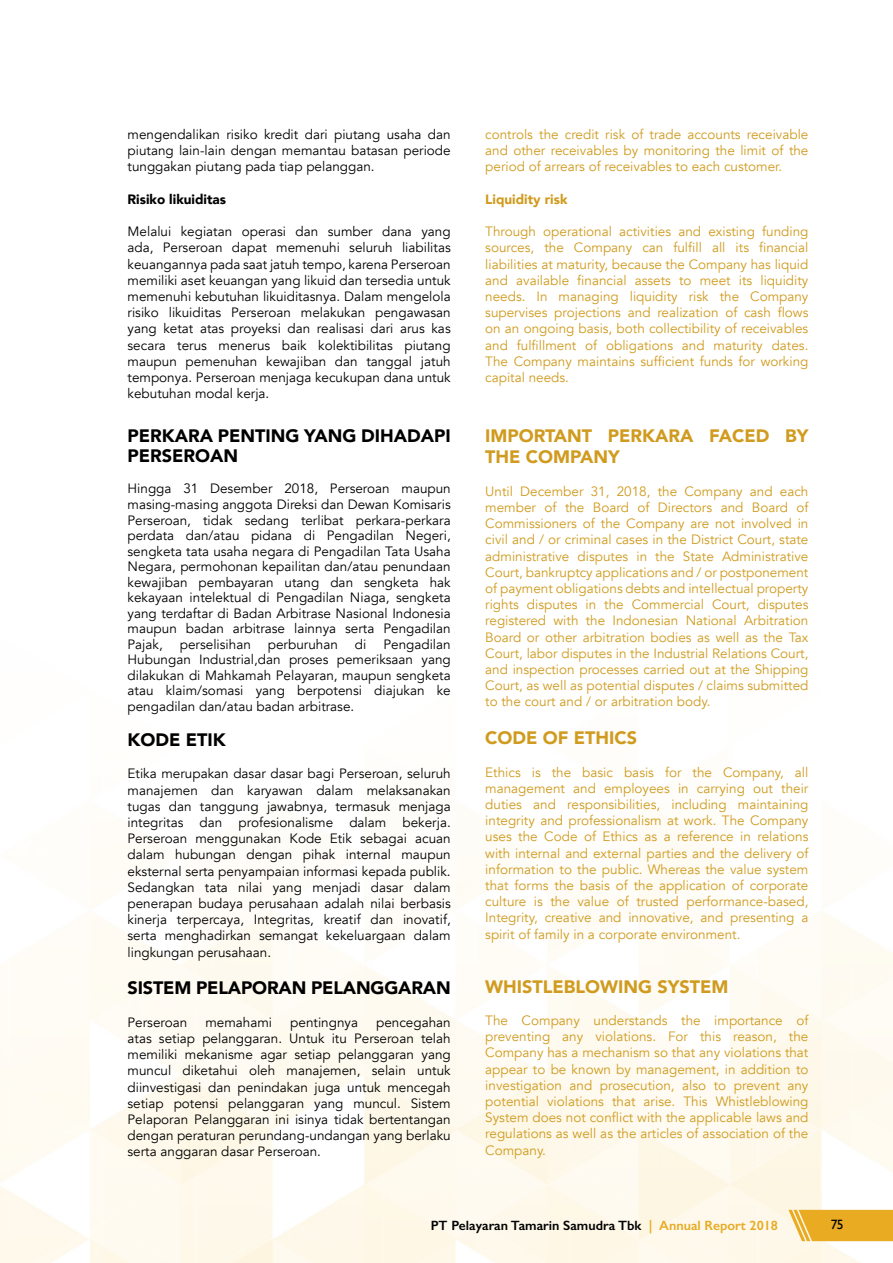
<style>
.page{position:relative;width:893px;height:1263px;background:#fff}
.page>*{position:absolute;margin:0;border:0;box-sizing:border-box;transform-origin:0 0}
.t1{font:900 18px/20.7px "Avenir";color:#000}
.t2{font:900 18px/21.6px "Avenir";color:#d09b1e}
.t3{font:13.5px/16.2px "Avenir";color:#000;text-align:justify}
.t4{font:13.5px/16.2px "Avenir";color:#d09b1e;text-align:justify}
.t5{font:600 13.5px "Gill Sans";color:#000}
.t6{font:900 13.5px "Avenir";color:#000}
.t7{font:900 13.5px "Avenir";color:#d09b1e}
.t8{font:13.5px "Gill Sans";color:#000}
.s1{color:#e8ab22}
</style>
<div class="page">
<svg style="left:788px;top:1210px;width:105px;height:31px;background:#eab235"></svg>
<p class="t3" style="left:128px;top:126px;width:325px">mengendalikan risiko kredit dari piutang usaha dan piutang lain-lain dengan memantau batasan periode tunggakan piutang pada tiap pelanggan.</p>
<p class="t6" style="left:128px;top:187px;width:100px">Risiko likuiditas</p>
<p class="t3" style="left:128px;top:224px;width:325px">Melalui kegiatan operasi dan sumber dana yang ada, Perseroan dapat memenuhi seluruh liabilitas keuangannya pada saat jatuh tempo, karena Perseroan memiliki aset keuangan yang likuid dan tersedia untuk memenuhi kebutuhan likuiditasnya. Dalam mengelola risiko likuiditas Perseroan melakukan pengawasan yang ketat atas proyeksi dan realisasi dari arus kas secara terus menerus baik kolektibilitas piutang maupun pemenuhan kewajiban dan tanggal jatuh temponya. Perseroan menjaga kecukupan dana untuk kebutuhan modal kerja.</p>
<h1 class="t1" style="left:128px;top:425px;width:325px">PERKARA PENTING YANG DIHADAPI<br>PERSEROAN</h1>
<p class="t3" style="left:128px;top:481px;width:325px;line-height:15.6px">Hingga 31 Desember 2018, Perseroan maupun masing-masing anggota Direksi dan Dewan Komisaris Perseroan, tidak sedang terlibat perkara-perkara perdata dan/atau pidana di Pengadilan Negeri, sengketa tata usaha negara di Pengadilan Tata Usaha Negara, permohonan kepailitan dan/atau penundaan kewajiban pembayaran utang dan sengketa hak kekayaan intelektual di Pengadilan Niaga, sengketa yang terdaftar di Badan Arbitrase Nasional Indonesia maupun badan arbitrase lainnya serta Pengadilan Pajak,</p>
<p class="t3" style="left:128px;top:637px;width:325px;line-height:15.5px;text-indent:256px">Pengadilan Hubungan Industrial,dan proses pemeriksaan yang dilakukan di Mahkamah Pelayaran, maupun sengketa atau klaim/somasi yang berpotensi diajukan ke pengadilan dan/atau badan arbitrase.</p>
<h1 class="t1" style="left:128px;top:729px;width:100px">KODE ETIK</h1>
<p class="t3" style="left:128px;top:766px;width:325px">Etika merupakan dasar dasar bagi Perseroan, seluruh manajemen dan karyawan dalam melaksanakan tugas dan tanggung jawabnya, termasuk menjaga integritas dan profesionalisme dalam bekerja.<br>Perseroan menggunakan Kode Etik sebagai acuan dalam hubungan dengan pihak internal maupun eksternal serta penyampaian informasi kepada publik.<br>Sedangkan tata nilai yang menjadi dasar dalam penerapan budaya perusahaan adalah nilai berbasis kinerja terpercaya, Integritas, kreatif dan inovatif, serta menghadirkan semangat kekeluargaan dalam lingkungan perusahaan.</p>
<h1 class="t1" style="left:128px;top:977px;width:325px">SISTEM PELAPORAN PELANGGARAN</h1>
<p class="t3" style="left:128px;top:1014px;width:61px">Perseroan</p>
<p class="t3" style="left:205px;top:1014px;width:68px">memahami</p>
<p class="t3" style="left:290px;top:1014px;width:69px">pentingnya</p>
<p class="t3" style="left:180px;top:636px;width:72px">perselisihan</p>
<p class="t3" style="left:268px;top:636px;width:71px">perburuhan</p>
<p class="t3" style="left:355px;top:636px;width:13px">di</p>
<p class="t3" style="left:128px;top:1014px;width:325px;text-indent:249px">pencegahan atas setiap pelanggaran. Untuk itu Perseroan telah memiliki mekanisme agar setiap pelanggaran yang muncul diketahui oleh manajemen, selain untuk diinvestigasi dan penindakan juga untuk mencegah setiap potensi pelanggaran yang muncul. Sistem Pelaporan Pelanggaran ini isinya tidak bertentangan dengan peraturan perundang-undangan yang berlaku serta anggaran dasar Perseroan.</p>
<p class="t4" style="left:485px;top:126px;width:325px">controls the credit risk of trade accounts receivable and other receivables by monitoring the limit of the period of arrears of receivables to each customer.</p>
<p class="t7" style="left:485px;top:187px;width:84px">Liquidity risk</p>
<p class="t4" style="left:485px;top:224px;width:325px">Through operational activities and existing funding sources, the Company can fulfill all its financial liabilities at maturity, because the Company has liquid and available financial assets to meet its liquidity needs. In managing liquidity risk the Company supervises projections and realization of cash flows on an ongoing basis, both collectibility of receivables and fulfillment of obligations and maturity dates.<br>The Company maintains sufficient funds for working capital needs.</p>
<h1 class="t2" style="left:485px;top:424px;width:325px">IMPORTANT PERKARA FACED BY<br>THE COMPANY</h1>
<p class="t4" style="left:485px;top:483px;width:325px">Until December 31, 2018, the Company and each member of the Board of Directors and Board of Commissioners of the Company are not involved in civil and / or criminal cases in the District Court, state administrative disputes in the State Administrative Court, bankruptcy applications and / or postponement of payment obligations debts and intellectual property rights disputes in the Commercial Court, disputes registered with the Indonesian National Arbitration Board or other arbitration bodies as well as the Tax Court, labor disputes in the Industrial Relations Court, and inspection processes carried out at the Shipping Court, as well as potential disputes / claims submitted to the court and / or arbitration body.</p>
<h1 class="t2" style="left:485px;top:727px;width:153px">CODE OF ETHICS</h1>
<p class="t4" style="left:485px;top:764px;width:325px">Ethics is the basic basis for the Company, all management and employees in carrying out their duties and responsibilities, including maintaining integrity and professionalism at work. The Company uses the Code of Ethics as a reference in relations with internal and external parties and the delivery of information to the public. Whereas the value system that forms the basis of the application of corporate culture is the value of trusted performance-based, Integrity, creative and innovative, and presenting a spirit of family in a corporate environment.</p>
<h1 class="t2" style="left:485px;top:975px;width:245px">WHISTLEBLOWING SYSTEM</h1>
<p class="t4" style="left:485px;top:1012px;width:325px">The Company understands the importance of preventing any violations. For this reason, the Company has a mechanism so that any violations that appear to be known by management, in addition to investigation and prosecution, also to prevent any potential violations that arise. This Whistleblowing System does not conflict with the applicable laws and regulations as well as the articles of association of the Company.</p>
<p class="t5" style="left:431px;top:1217px;width:349px">PT Pelayaran Tamarin Samudra Tbk <span class="s1">| Annual Report 2018</span></p>
<p class="t8" style="left:831px;top:1217px;width:14px">75</p>
</div>
